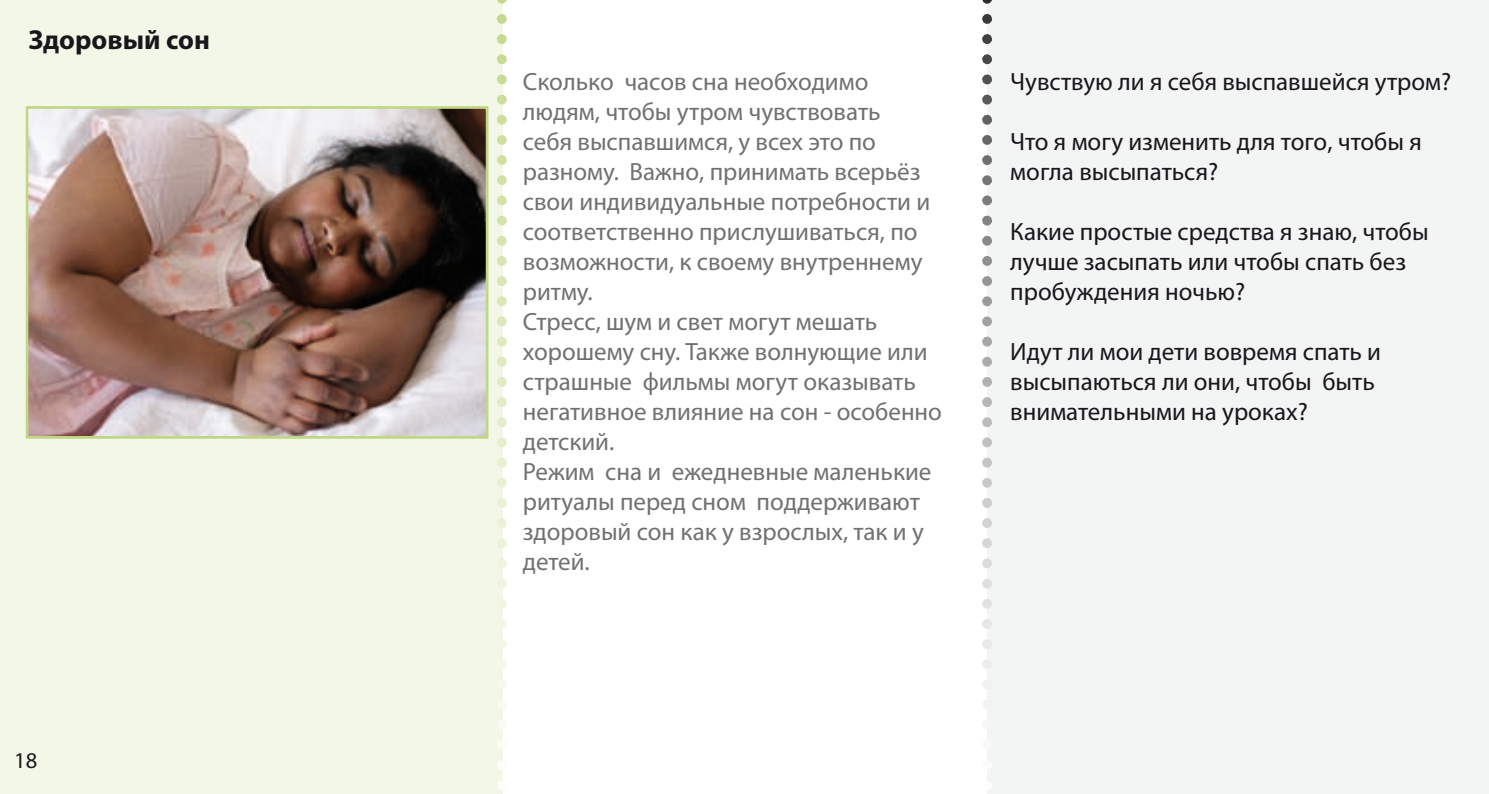
<style>
.page{position:relative;width:1489px;height:794px;background:#fff}
.page>*{position:absolute;margin:0;border:0;box-sizing:border-box;transform-origin:0 0}
.t1{font:700 27.5px "Myriad Pro";color:#1a171c}
.t2{font:25px/30px "Myriad Pro";color:#707173}
.t3{font:25px/30px "Myriad Pro";color:#1a171c}
.t4{font:22.5px "Myriad Pro";color:#1a171c}
</style>
<div class="page">
<div style="left:0;top:0;width:503px;height:794px;background:#f2f7e7"></div>
<div style="left:987px;top:0;width:501px;height:794px;background:#f3f4f4"></div>
<svg style="left:497px;top:0;width:10px;height:790px"></svg>
<svg style="left:982px;top:0;width:10px;height:790px"></svg>
<img style="left:29px;top:109px;width:456px;height:326px">
<div style="left:26px;top:106px;width:462px;height:332px;border:2px solid #c1d785"></div>
<p class="t1" style="left:28px;top:24px;width:183px">Здоровый сон</p>
<p class="t4" style="left:14px;top:748px;width:25px">18</p>
<p class="t2" style="left:523px;top:67px;width:420px">Сколько часов сна необходимо людям, чтобы утром чувствовать<br>себя выспавшимся, у всех это по разному. Важно, принимать всерьёз свои индивидуальные потребности и соответственно прислушиваться, по возможности, к своему внутреннему ритму.<br>Стресс, шум и свет могут мешать хорошему сну. Также волнующие или страшные фильмы могут оказывать негативное влияние на сон - особенно детский.<br>Режим сна и ежедневные маленькие ритуалы перед сном поддерживают здоровый сон как у взрослых, так и у детей.</p>
<p class="t3" style="left:1010px;top:67px;width:442px">Чувствую ли я себя выспавшейся утром?</p>
<p class="t3" style="left:1010px;top:127px;width:413px">Что я могу изменить для того, чтобы я могла высыпаться?</p>
<p class="t3" style="left:1010px;top:217px;width:420px">Какие простые средства я знаю, чтобы лучше засыпать или чтобы спать без пробуждения ночью?</p>
<p class="t3" style="left:1010px;top:337px;width:372px">Идут ли мои дети вовремя спать и высыпаються ли они, чтобы быть внимательными на уроках?</p>
</div>
